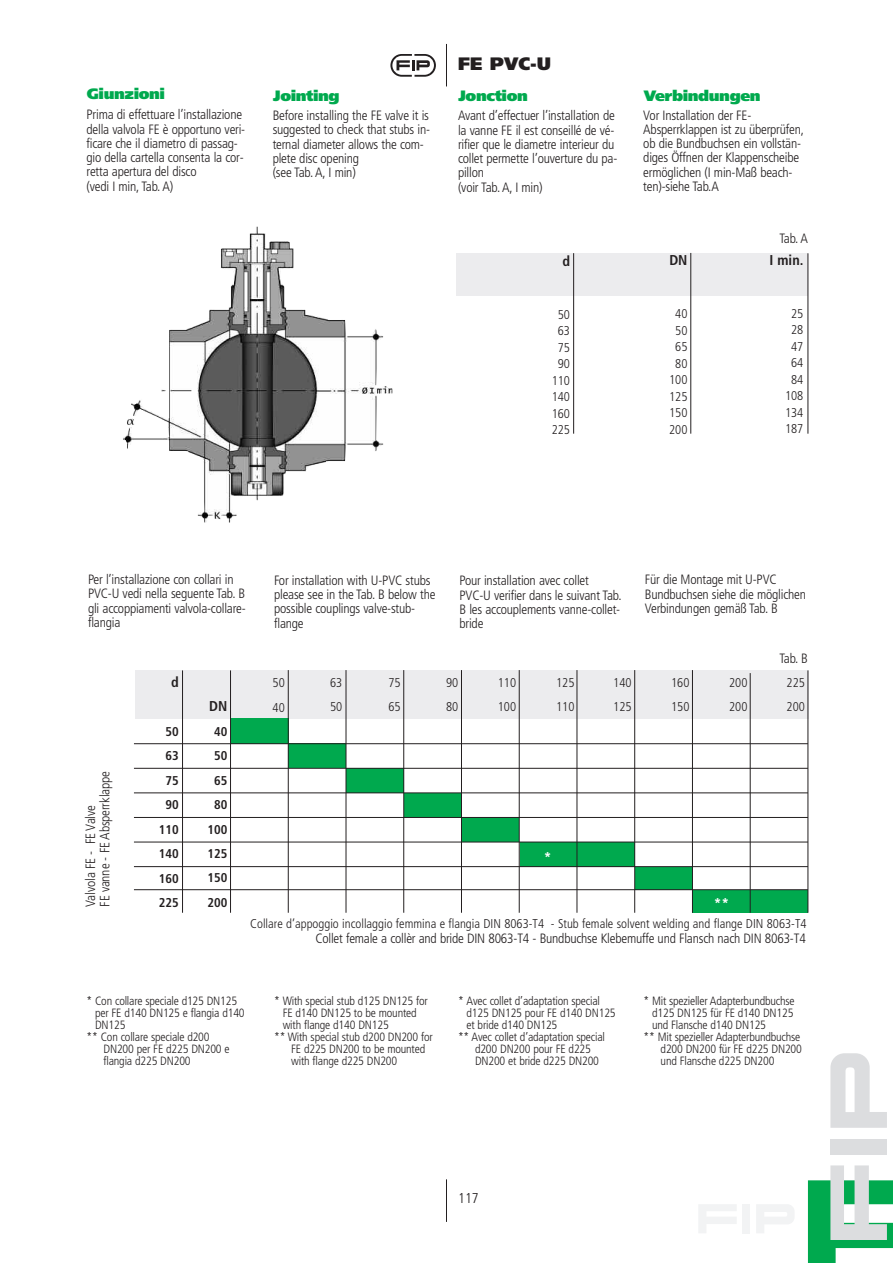
<style>
.page{position:relative;width:893px;height:1263px;background:#fff}
.page>*{position:absolute;margin:0;border:0;box-sizing:border-box;transform-origin:0 0}
.t1{font:900 18px "Frutiger LT Std";color:#231f20}
.t2{font:900 15px "Frutiger LT Std";letter-spacing:-.025em;color:#00a94e;scale:1.05 1}
.t3{font:700 condensed 14.25px "Frutiger LT Std";color:#231f20}
.t4{font:300 condensed 14.25px "Frutiger LT Std";color:#231f20}
.t5{font:300 condensed 13.5px/14.2px "Frutiger LT Std";letter-spacing:-.015em;color:#231f20}
.t6{font:300 condensed 12.75px/16.5px "Frutiger LT Std";color:#231f20}
.t7{font:700 condensed 12.75px/24.5px "Frutiger LT Std";color:#231f20;text-align:center}
.t8{font:900 12.75px "Frutiger LT Std";color:#fff}
.t9{font:300 condensed 12px "Frutiger LT Std";letter-spacing:-.015em;color:#231f20}
</style>
<div class="page">
<hr style="left:446px;top:44px;width:1px;height:42px;background:#231f20">
<hr style="left:446px;top:1179px;width:1px;height:43px;background:#231f20">
<svg style="left:390px;top:54px;width:46px;height:23px"></svg>
<svg style="left:699px;top:1204px;width:37px;height:29px"></svg>
<div style="left:742px;top:1204px;width:8px;height:29px;background:#f2f3f4"></div>
<svg style="left:756px;top:1204px;width:38px;height:29px"></svg>
<div style="left:830px;top:1139px;width:57px;height:15px;background:#dcdddf"></div>
<svg style="left:808px;top:1165px;width:85px;height:98px"></svg>
<svg style="left:830px;top:1053px;width:57px;height:75px"></svg>
<div style="left:456px;top:253px;width:352px;height:43px;background:#ececee"></div>
<hr style="left:573px;top:253px;width:1px;height:181px;background:#231f20">
<hr style="left:690px;top:253px;width:1px;height:181px;background:#231f20">
<hr style="left:807px;top:253px;width:1px;height:181px;background:#231f20">
<div style="left:135px;top:670px;width:673px;height:49px;background:#ececee"></div>
<div style="left:231px;top:718px;width:57px;height:26px;background:#00a94e"></div>
<div style="left:289px;top:744px;width:57px;height:24px;background:#00a94e"></div>
<div style="left:346px;top:768px;width:57px;height:25px;background:#00a94e"></div>
<div style="left:404px;top:793px;width:57px;height:24px;background:#00a94e"></div>
<div style="left:462px;top:817px;width:57px;height:24px;background:#00a94e"></div>
<div style="left:693px;top:890px;width:115px;height:23px;background:#00a94e"></div>
<div style="left:635px;top:867px;width:57px;height:23px;background:#00a94e"></div>
<div style="left:520px;top:842px;width:114px;height:24px;background:#00a94e"></div>
<hr style="left:182px;top:670px;width:1px;height:243px;background:#231f20">
<hr style="left:288px;top:670px;width:1px;height:243px;background:#231f20">
<hr style="left:346px;top:670px;width:1px;height:243px;background:#231f20">
<hr style="left:403px;top:670px;width:1px;height:243px;background:#231f20">
<hr style="left:461px;top:670px;width:1px;height:243px;background:#231f20">
<hr style="left:519px;top:670px;width:1px;height:243px;background:#231f20">
<hr style="left:577px;top:670px;width:1px;height:243px;background:#231f20">
<hr style="left:634px;top:670px;width:1px;height:243px;background:#231f20">
<hr style="left:692px;top:670px;width:1px;height:243px;background:#231f20">
<hr style="left:750px;top:673px;width:1px;height:240px;background:#231f20">
<hr style="left:230px;top:670px;width:1px;height:243px;background:#231f20">
<hr style="left:807px;top:670px;width:1px;height:243px;background:#231f20">
<hr style="left:134px;top:743px;width:674px;height:1px;background:#231f20">
<hr style="left:134px;top:768px;width:674px;height:1px;background:#231f20">
<hr style="left:134px;top:792px;width:674px;height:1px;background:#231f20">
<hr style="left:134px;top:817px;width:674px;height:1px;background:#231f20">
<hr style="left:134px;top:842px;width:674px;height:1px;background:#231f20">
<hr style="left:134px;top:866px;width:674px;height:1px;background:#231f20">
<hr style="left:134px;top:889px;width:674px;height:1px;background:#231f20">
<img style="left:123px;top:227px;width:269px;height:296px">
<h1 class="t1" style="left:458px;top:56px;width:94px">FE PVC-U</h1>
<p class="t2" style="left:87px;top:88px;width:76px">Giunzioni</p>
<p class="t2" style="left:273px;top:90px;width:65px">Jointing</p>
<p class="t2" style="left:458px;top:90px;width:68px">Jonction</p>
<p class="t2" style="left:644px;top:90px;width:113px">Verbindungen</p>
<p class="t5" style="left:87px;top:109px;width:160px">Prima di effettuare l’installazione della valvola FE è opportuno veri&shy;ficare che il diametro di passag&shy;gio della cartella consenta la cor&shy;retta apertura del disco<br>(vedi I min, Tab. A)</p>
<p class="t5" style="left:273px;top:109px;width:159px">Before installing the FE valve it is suggested to check that stubs in&shy;ternal diameter allows the com&shy;plete disc opening<br>(see Tab. A, I min)</p>
<p class="t5" style="left:458px;top:110px;width:161px">Avant d’effectuer l’installation de la vanne FE il est conseillé de vé&shy;rifier que le diametre interieur du collet permette l’ouverture du pa&shy;pillon<br>(voir Tab. A, I min)</p>
<p class="t5" style="left:643px;top:109px;width:162px">Vor Installation der FE-<br>Absperrklappen ist zu überprüfen, ob die Bundbuchsen ein vollstän&shy;diges Öffnen der Klappenscheibe ermöglichen (I min-Maß beach&shy;ten)-siehe Tab.A</p>
<p class="t3" style="left:562px;top:255px;width:9px">d</p>
<p class="t6" style="left:552px;top:307px;width:20px;text-align:center">50<br>63<br>75<br>90<br>110<br>140<br>160<br>225</p>
<p class="t3" style="left:669px;top:255px;width:20px">DN</p>
<p class="t6" style="left:669px;top:306px;width:20px;text-align:center">40<br>50<br>65<br>80<br>100<br>125<br>150<br>200</p>
<p class="t5" style="left:779px;top:232px;width:30px">Tab. A</p>
<p class="t3" style="left:769px;top:255px;width:35px">I min.</p>
<p class="t6" style="left:785px;top:306px;width:20px;text-align:center">25<br>28<br>47<br>64<br>84<br>108<br>134<br>187</p>
<p class="t5" style="left:88px;top:573px;width:159px">Per l’installazione con collari in<br>PVC-U vedi nella seguente Tab. B gli accoppiamenti valvola-collare&shy;flangia</p>
<p class="t5" style="left:274px;top:574px;width:163px">For installation with U-PVC stubs please see in the Tab. B below the possible couplings valve-stub&shy;flange</p>
<p class="t5" style="left:459px;top:574px;width:164px">Pour installation avec collet<br>PVC-U verifier dans le suivant Tab.<br>B les accouplements vanne-collet&shy;bride</p>
<p class="t5" style="left:645px;top:574px;width:163px">Für die Montage mit U-PVC<br>Bundbuchsen siehe die möglichen<br>Verbindungen gemäß Tab. B</p>
<p class="t5" style="left:99px;top:907px;width:137px;rotate:-90deg">FE vanne - FE Absperrklappe</p>
<p class="t5" style="left:84px;top:907px;width:103px;rotate:-90deg">Valvola FE - FE Valve</p>
<p class="t3" style="left:171px;top:676px;width:9px">d</p>
<p class="t7" style="left:159px;top:720px;width:21px">50<br>63<br>75<br>90<br>110<br>140<br>160<br>225</p>
<p class="t5" style="left:779px;top:652px;width:30px">Tab. B</p>
<p class="t6" style="left:787px;top:675px;width:20px">225</p>
<p class="t6" style="left:273px;top:671px;width:14px;line-height:24.5px">50<br>40</p>
<p class="t6" style="left:330px;top:671px;width:14px;line-height:24.5px">63<br>50</p>
<p class="t6" style="left:388px;top:671px;width:14px;line-height:24.5px">75<br>65</p>
<p class="t6" style="left:446px;top:671px;width:14px;line-height:24.5px">90<br>80</p>
<p class="t6" style="left:498px;top:671px;width:20px;line-height:24.5px">110<br>100</p>
<p class="t6" style="left:556px;top:671px;width:20px;line-height:24.5px">125<br>110</p>
<p class="t6" style="left:613px;top:671px;width:20px;line-height:24.5px">140<br>125</p>
<p class="t6" style="left:671px;top:671px;width:20px;line-height:24.5px">160<br>150</p>
<p class="t6" style="left:729px;top:671px;width:20px;line-height:24.5px">200<br>200</p>
<p class="t3" style="left:209px;top:700px;width:20px">DN</p>
<p class="t6" style="left:787px;top:700px;width:20px">200</p>
<p class="t7" style="left:207px;top:720px;width:21px">40<br>50<br>65<br>80<br>100<br>125<br>150</p>
<p class="t8" style="left:544px;top:851px;width:9px">*</p>
<p class="t7" style="left:207px;top:891px;width:21px">200</p>
<p class="t8" style="left:714px;top:897px;width:17px">**</p>
<p class="t6" style="left:250px;top:917px;width:558px">Collare d’appoggio incollaggio femmina e flangia DIN 8063-T4 - Stub female solvent welding and flange DIN 8063-T4</p>
<p class="t5" style="left:315px;top:932px;width:492px">Collet female a collèr and bride DIN 8063-T4 - Bundbuchse Klebemuffe und Flansch nach DIN 8063-T4</p>
<p class="t9" style="left:87px;top:996px;width:152px">* Con collare speciale d125 DN125</p>
<p class="t9" style="left:95px;top:1008px;width:151px">per FE d140 DN125 e flangia d140</p>
<p class="t9" style="left:95px;top:1020px;width:32px">DN125</p>
<p class="t9" style="left:87px;top:1032px;width:125px">** Con collare speciale d200</p>
<p class="t9" style="left:104px;top:1044px;width:128px">DN200 per FE d225 DN200 e</p>
<p class="t9" style="left:104px;top:1056px;width:89px">flangia d225 DN200</p>
<p class="t9" style="left:274px;top:996px;width:155px">* With special stub d125 DN125 for</p>
<p class="t9" style="left:283px;top:1008px;width:136px">FE d140 DN125 to be mounted</p>
<p class="t9" style="left:283px;top:1020px;width:108px">with flange d140 DN125</p>
<p class="t9" style="left:274px;top:1032px;width:160px">** With special stub d200 DN200 for</p>
<p class="t9" style="left:291px;top:1044px;width:136px">FE d225 DN200 to be mounted</p>
<p class="t9" style="left:291px;top:1056px;width:108px">with flange d225 DN200</p>
<p class="t9" style="left:458px;top:996px;width:144px">* Avec collet d’adaptation special</p>
<p class="t9" style="left:466px;top:1008px;width:151px">d125 DN125 pour FE d140 DN125</p>
<p class="t9" style="left:466px;top:1020px;width:92px">et bride d140 DN125</p>
<p class="t9" style="left:458px;top:1032px;width:149px">** Avec collet d’adaptation special</p>
<p class="t9" style="left:475px;top:1044px;width:117px">d200 DN200 pour FE d225</p>
<p class="t9" style="left:475px;top:1056px;width:126px">DN200 et bride d225 DN200</p>
<p class="t9" style="left:644px;top:996px;width:153px">* Mit spezieller Adapterbundbuchse</p>
<p class="t9" style="left:652px;top:1008px;width:143px">d125 DN125 für FE d140 DN125</p>
<p class="t9" style="left:652px;top:1020px;width:115px">und Flansche d140 DN125</p>
<p class="t9" style="left:644px;top:1032px;width:158px">** Mit spezieller Adapterbundbuchse</p>
<p class="t9" style="left:661px;top:1044px;width:143px">d200 DN200 für FE d225 DN200</p>
<p class="t9" style="left:661px;top:1056px;width:115px">und Flansche d225 DN200</p>
<p class="t4" style="left:458px;top:1192px;width:22px">117</p>
</div>
